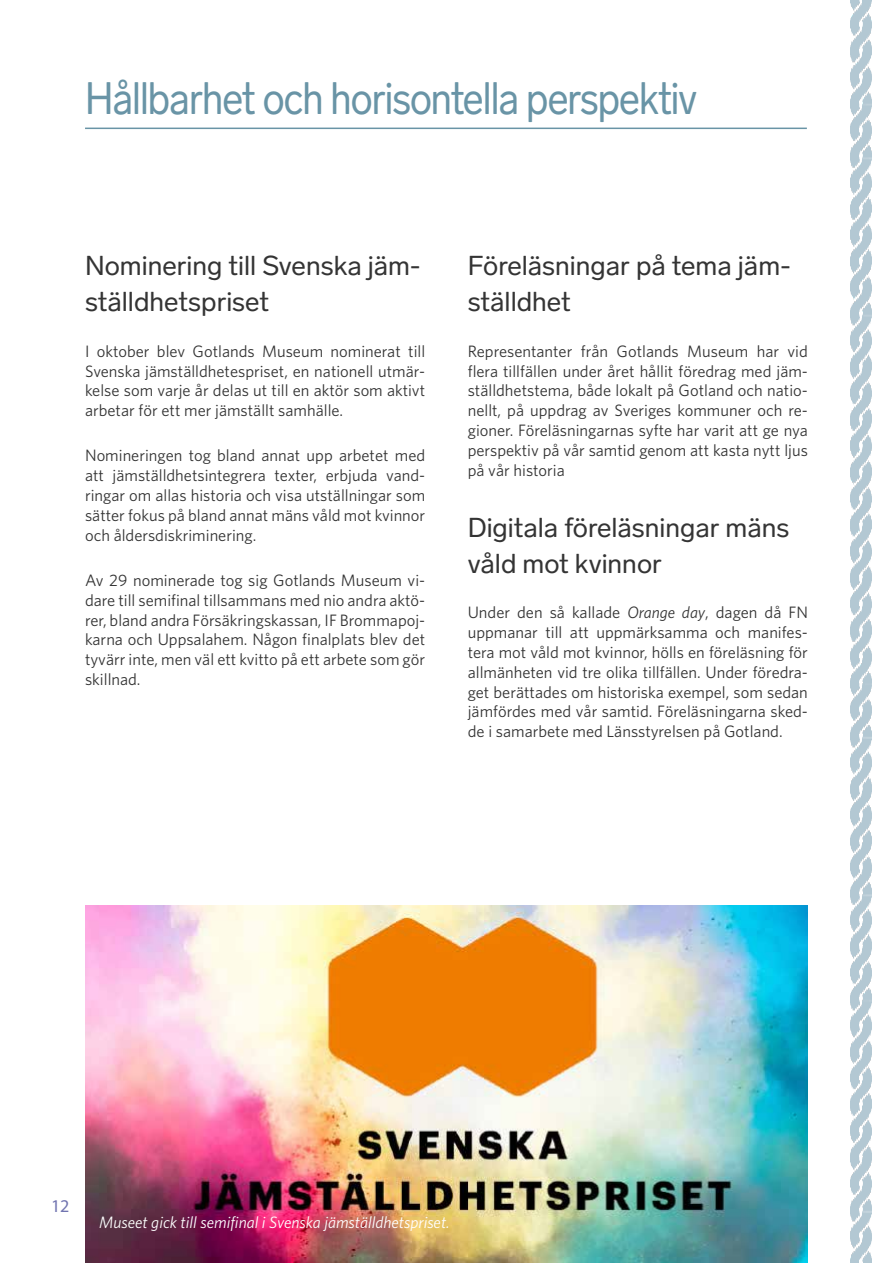
<style>
.page{position:relative;width:893px;height:1263px;background:#fff}
.page>*{position:absolute;margin:0;border:0;box-sizing:border-box;transform-origin:0 0}
.t1{font:44.85px "Lab Grotesque Gotlands Museum";letter-spacing:-.025em;color:#6994a6;scale:.87 1}
.t2{font:27px/36px "Lab Grotesque Gotlands Museum";color:#343434}
.t3{font:18px "Myriad Pro";color:#7174b0}
.t4{font:16.5px/19.8px "Whitney";color:#333;text-align:justify}
.t5{font:italic 16.5px "Whitney";color:#fff}
.s1{font-style:italic}
</style>
<div class="page">
<hr style="left:85px;top:128px;width:722px;height:1px;background:#6994a6">
<img style="left:85px;top:906px;width:723px;height:357px">
<img style="left:850px;top:0;width:22px;height:1263px">
<h1 class="t1" style="left:85px;top:72px;width:705px">Hållbarhet och horisontella perspektiv</h1>
<h2 class="t2" style="left:85px;top:248px;width:337px">Nominering till Svenska jäm&shy;ställdhetspriset</h2>
<p class="t4" style="left:85px;top:341px;width:342px">I oktober blev Gotlands Museum nominerat till Svenska jämställdhetespriset, en nationell utmär&shy;kelse som varje år delas ut till en aktör som aktivt arbetar för ett mer jämställt samhälle.</p>
<p class="t4" style="left:85px;top:445px;width:342px">Nomineringen tog bland annat upp arbetet med att jämställdhetsintegrera texter, erbjuda vand&shy;ringar om allas historia och visa utställningar som sätter fokus på bland annat mäns våld mot kvinnor och åldersdiskriminering.</p>
<p class="t4" style="left:85px;top:570px;width:342px">Av 29 nominerade tog sig Gotlands Museum vi&shy;dare till semifinal tillsammans med nio andra aktö&shy;rer, bland andra Försäkringskassan, IF Brommapoj&shy;karna och Uppsalahem. Någon finalplats blev det tyvärr inte, men väl ett kvitto på ett arbete som gör skillnad.</p>
<h2 class="t2" style="left:468px;top:248px;width:325px">Föreläsningar på tema jäm&shy;ställdhet</h2>
<p class="t4" style="left:468px;top:341px;width:342px">Representanter från Gotlands Museum har vid flera tillfällen under året hållit föredrag med jäm&shy;ställdhetstema, både lokalt på Gotland och natio&shy;nellt, på uppdrag av Sveriges kommuner och re&shy;gioner. Föreläsningarnas syfte har varit att ge nya perspektiv på vår samtid genom att kasta nytt ljus på vår historia</p>
<h2 class="t2" style="left:468px;top:510px;width:323px">Digitala föreläsningar mäns våld mot kvinnor</h2>
<p class="t4" style="left:468px;top:602px;width:342px">Under den så kallade <span class="s1">Orange day</span>, dagen då FN uppmanar till att uppmärksamma och manifes&shy;tera mot våld mot kvinnor, hölls en föreläsning för allmänheten vid tre olika tillfällen. Under föredra&shy;get berättades om historiska exempel, som sedan jämfördes med vår samtid. Föreläsningarna sked&shy;de i samarbete med Länsstyrelsen på Gotland.</p>
<p class="t3" style="left:51px;top:1194px;width:20px">12</p>
<p class="t5" style="left:99px;top:1212px;width:352px">Museet gick till semifinal i Svenska jämställdhetspriset.</p>
</div>
